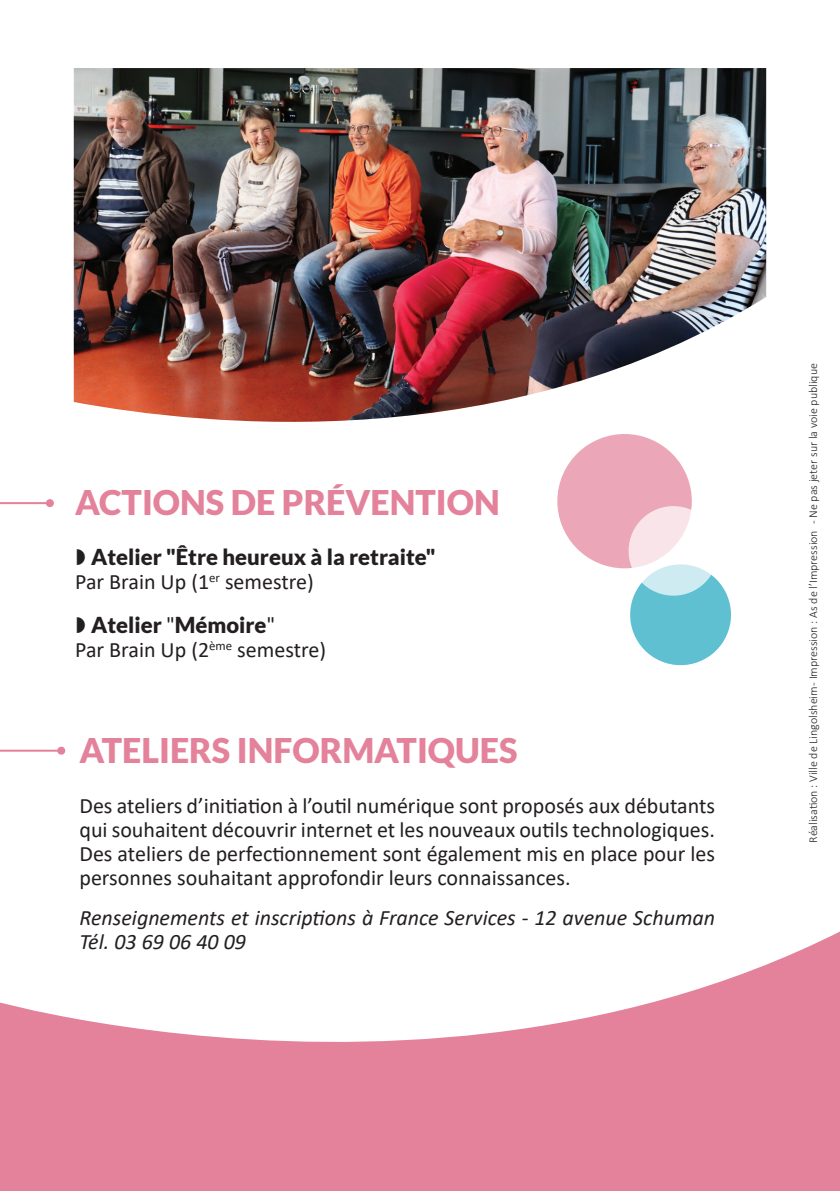
<style>
.page{position:relative;width:840px;height:1191px;background:#fff}
.page>*{position:absolute;margin:0;border:0;box-sizing:border-box;transform-origin:0 0}
.t1{font:900 34px "Lato";color:#e3829a}
.t2{font:22px/24px "Calibri";color:#231f20}
.t3{font:italic 22px/24px "Calibri";color:#231f20}
.t4{font:900 22px "Lato";color:#231f20}
.t5{font:300 12px "Calibri";color:#231f20}
.s1{font-weight:400}
</style>
<div class="page">
<svg style="left:0;top:932px;width:839px;height:259px;fill:#e3829a"></svg>
<img style="left:74px;top:68px;width:691px;height:354px">
<svg style="left:557px;top:434px;width:174px;height:232px"></svg>
<hr style="left:0;top:749px;width:61px;height:2px;background:#e3829a">
<div style="left:57px;top:746px;width:8px;height:8px;background:#e3829a;border-radius:50%"></div>
<hr style="left:0;top:502px;width:50px;height:2px;background:#e3829a">
<div style="left:46px;top:499px;width:8px;height:8px;background:#e3829a;border-radius:50%"></div>
<p class="t1" style="left:75px;top:483px;width:426px">ACTIONS DE PRÉVENTION</p>
<p class="t4" style="left:91px;top:544px;width:346px">Atelier "Être heureux à la retraite"</p>
<p class="t2" style="left:75px;top:569px;width:240px">Par Brain Up (1<sup>er</sup> semestre)</p>
<p class="t4" style="left:91px;top:612px;width:185px">Atelier <span class="s1">"</span>Mémoire<span class="s1">"</span></p>
<p class="t2" style="left:75px;top:637px;width:252px">Par Brain Up (2<sup>ème</sup> semestre)</p>
<p class="t1" style="left:79px;top:730px;width:439px">ATELIERS INFORMATIQUES</p>
<p class="t2" style="left:79px;top:792px;width:636px">Des ateliers d’initiation à l’outil numérique sont proposés aux débutants qui souhaitent découvrir internet et les nouveaux outils technologiques.</p>
<p class="t2" style="left:79px;top:840px;width:636px">Des ateliers de perfectionnement sont également mis en place pour les personnes souhaitant approfondir leurs connaissances.</p>
<p class="t3" style="left:79px;top:904px;width:636px">Renseignements et inscriptions à France Services - 12 avenue Schuman<br>Tél. 03 69 06 40 09</p>
<p class="t5" style="left:805px;top:842px;width:481px;rotate:-90deg">Réalisation : Ville de Lingolsheim - Impression : As de l’Impression - Ne pas jeter sur la voie publique</p>
</div>
